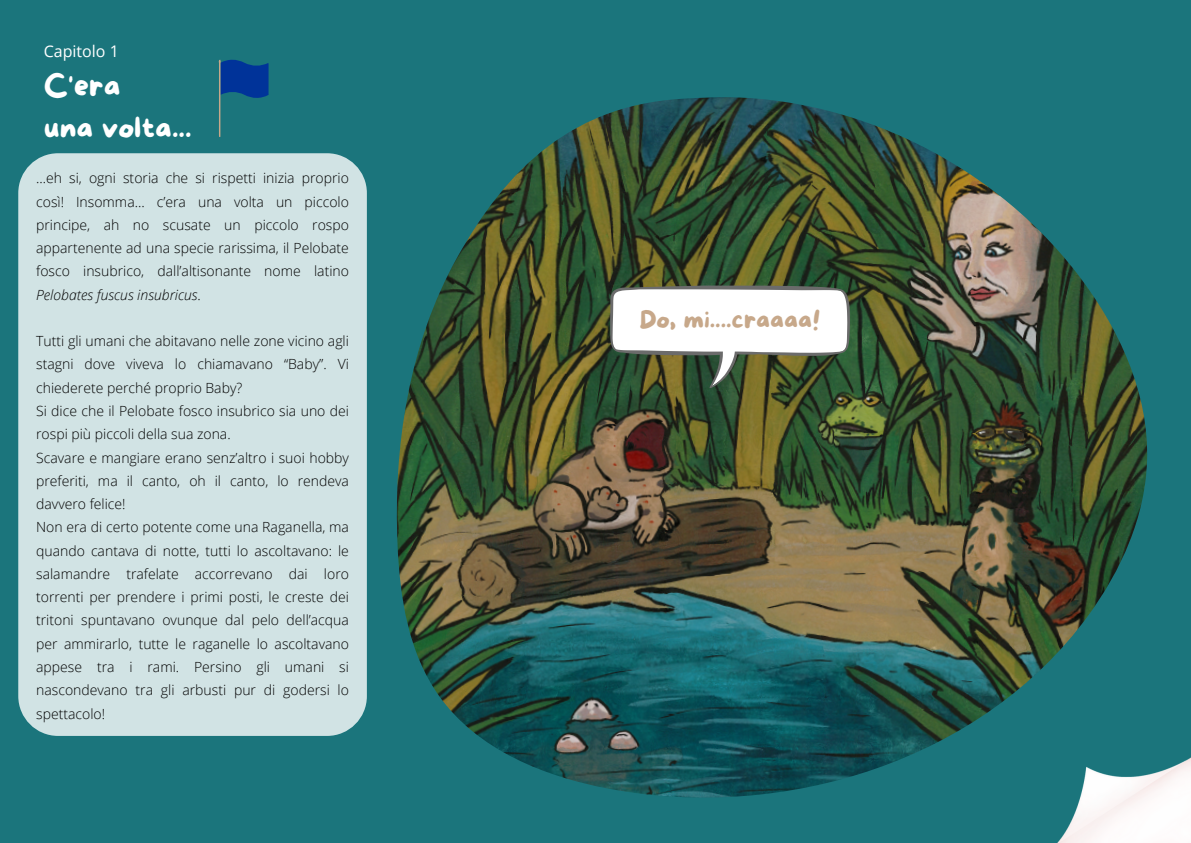
<style>
.page{position:relative;width:1191px;height:843px;background:#fff}
.page>*{position:absolute;margin:0;border:0;box-sizing:border-box;transform-origin:0 0}
.t1{font:30px "More Sugar";color:#fff}
.t2{font:25.1px "More Sugar";color:#c7a88a}
.t3{font:16px "Open Sans";color:#fff}
.t4{font:300 14px/23.2px "Open Sans";color:#000;text-align:justify}
.s1{font-style:italic}
</style>
<div class="page">
<div style="left:0;top:0;width:1190px;height:842px;background:#1b757c"></div>
<img style="left:396px;top:97px;width:752px;height:701px">
<div style="left:18px;top:153px;width:349px;height:582px;background:#d1e3e4;border-radius:40px"></div>
<img style="left:1044px;top:721px;width:146px;height:121px">
<svg style="left:218px;top:59px;width:51px;height:78px"></svg>
<div style="left:229px;top:64px;width:15px;height:15px;background:#039;border-radius:50%"></div>
<div style="left:237px;top:70px;width:22px;height:22px;background:#039;border-radius:50%"></div>
<div style="left:232px;top:64px;width:22px;height:22px;background:#039;border-radius:50%"></div>
<div style="left:241px;top:72px;width:21px;height:22px;background:#039;border-radius:50%"></div>
<div style="left:232px;top:68px;width:22px;height:21px;background:#039;border-radius:50%"></div>
<svg style="left:610px;top:285px;width:240px;height:103px;background:#b5baad"></svg>
<p class="t3" style="left:44px;top:39px;width:77px">Capitolo 1</p>
<p class="t1" style="left:44px;top:70px;width:78px">C'era</p>
<p class="t1" style="left:44px;top:112px;width:149px">una volta...</p>
<p class="t4" style="left:36px;top:166px;width:314px">...eh si, ogni storia che si rispetti inizia proprio così! Insomma… c’era una volta un piccolo principe, ah no scusate un piccolo rospo appartenente ad una specie rarissima, il Pelobate fosco insubrico, dall’altisonante nome latino <span class="s1">Pelobates fuscus insubricus</span>.</p>
<p class="t4" style="left:36px;top:329px;width:314px">Tutti gli umani che abitavano nelle zone vicino agli stagni dove viveva lo chiamavano “Baby”. Vi chiederete perché proprio Baby?</p>
<p class="t4" style="left:36px;top:399px;width:314px">Si dice che il Pelobate fosco insubrico sia uno dei rospi più piccoli della sua zona.</p>
<p class="t4" style="left:36px;top:445px;width:314px">Scavare e mangiare erano senz’altro i suoi hobby preferiti, ma il canto, oh il canto, lo rendeva davvero felice!</p>
<p class="t4" style="left:36px;top:515px;width:314px">Non era di certo potente come una Raganella, ma quando cantava di notte, tutti lo ascoltavano: le salamandre trafelate accorrevano dai loro torrenti per prendere i primi posti, le creste dei tritoni spuntavano ovunque dal pelo dell’acqua per ammirarlo, tutte le raganelle lo ascoltavano appese tra i rami. Persino gli umani si nascondevano tra gli arbusti pur di godersi lo spettacolo!</p>
<p class="t2" style="left:639px;top:306px;width:182px">Do, mi....craaaa!</p>
</div>
